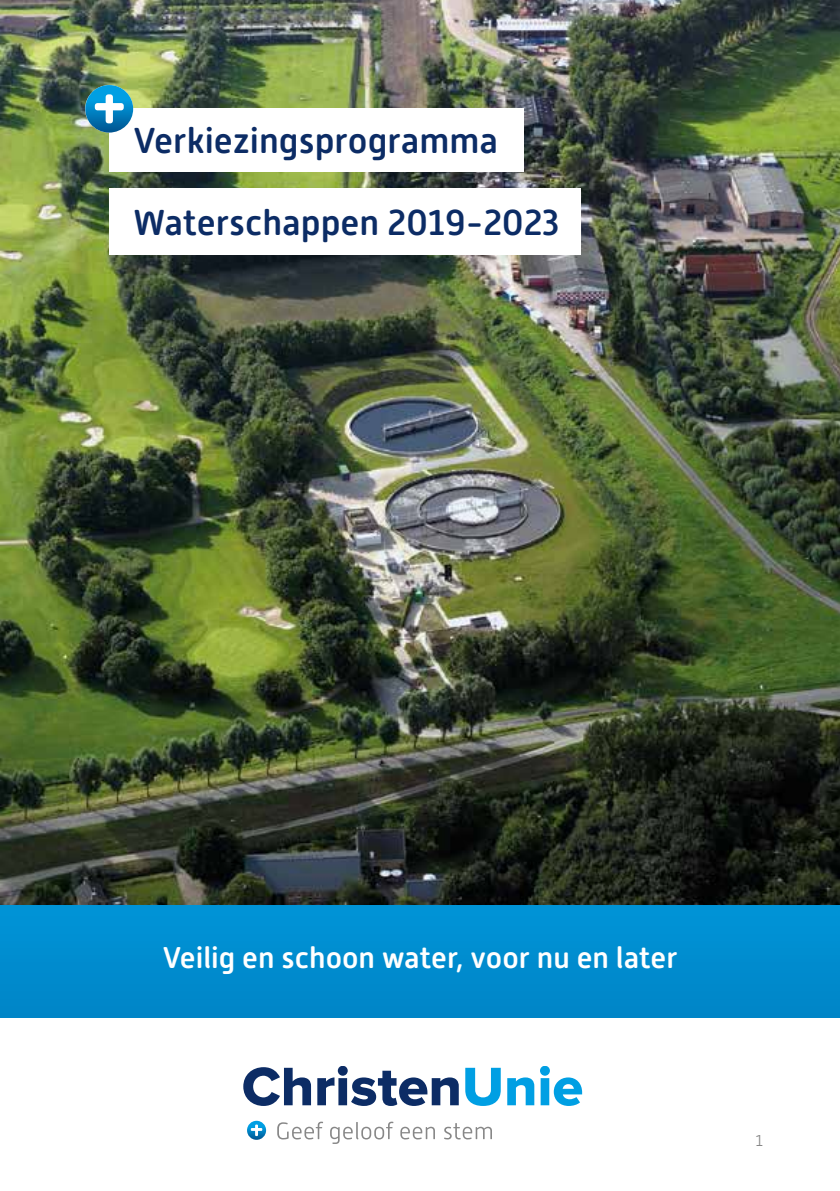
<style>
.page{position:relative;width:840px;height:1191px;background:#fff}
.page>*{position:absolute;margin:0;border:0;box-sizing:border-box;transform-origin:0 0}
.t1{font:500 36px "Alwyn New Rounded";color:#0c2c65}
.t2{font:500 30px "Alwyn New Rounded";color:#fff}
.t3{font:300 16px "Alwyn";color:#878787}
</style>
<div class="page">
<img style="left:0;top:0;width:839px;height:905px">
<div style="left:109px;top:189px;width:471px;height:66px;background:#fff"></div>
<div style="left:109px;top:109px;width:414px;height:63px;background:#fff"></div>
<svg style="left:85px;top:85px;width:48px;height:48px"></svg>
<div style="left:0;top:905px;width:839px;height:112px;background:#008ccf"></div>
<svg style="left:277px;top:1121px;width:46px;height:18px"></svg>
<svg style="left:330px;top:1121px;width:63px;height:23px"></svg>
<svg style="left:400px;top:1126px;width:34px;height:13px"></svg>
<svg style="left:444px;top:1123px;width:47px;height:16px"></svg>
<svg style="left:247px;top:1120px;width:19px;height:19px"></svg>
<svg style="left:243px;top:1067px;width:68px;height:39px"></svg>
<svg style="left:317px;top:1066px;width:141px;height:40px"></svg>
<svg style="left:465px;top:1067px;width:35px;height:39px"></svg>
<svg style="left:507px;top:1066px;width:74px;height:40px"></svg>
<p class="t1" style="left:133px;top:120px;width:366px">Verkiezingsprogramma</p>
<p class="t1" style="left:133px;top:202px;width:427px">Waterschappen 2019-2023</p>
<p class="t2" style="left:162px;top:940px;width:516px">Veilig en schoon water, voor nu en later</p>
<p class="t3" style="left:754px;top:1131px;width:11px">1</p>
</div>
